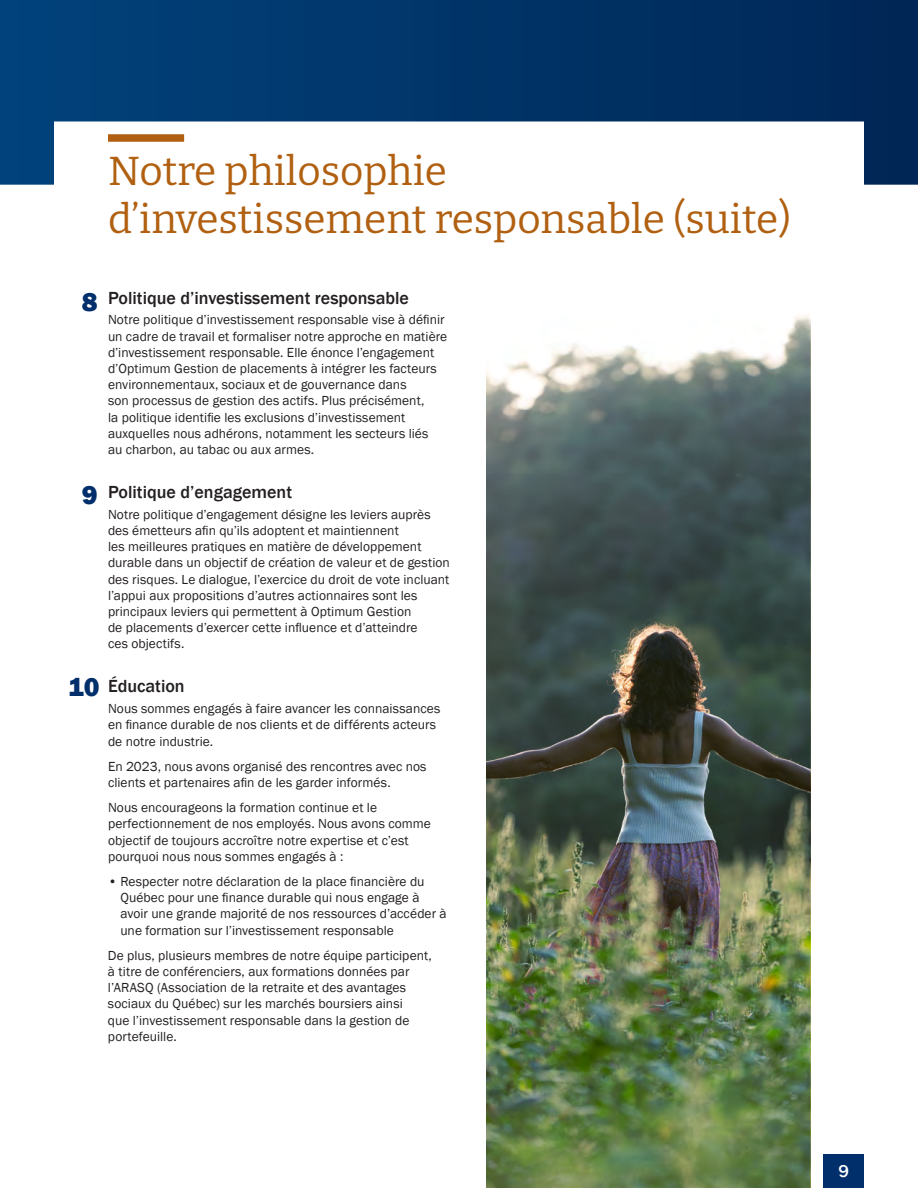
<style>
.page{position:relative;width:918px;height:1188px;background:#fff}
.page>*{position:absolute;margin:0;border:0;box-sizing:border-box;transform-origin:0 0}
.t1{font:100 40.5px/48px "Bitter";color:#b06010}
.t2{font:800 27px "Franklin Gothic";color:#002f6c}
.t3{font:500 18px "Franklin Gothic";color:#231f20}
.t4{font:500 18px "Franklin Gothic";color:#fff}
.t5{font:13.5px/16.2px "Franklin Gothic";letter-spacing:.005em;color:#231f20}
</style>
<div class="page">
<img style="left:486px;top:315px;width:324px;height:873px">
<svg style="left:0;top:0;width:918px;height:185px"></svg>
<div style="left:108px;top:134px;width:76px;height:8px;background:#b06010"></div>
<div style="left:824px;top:1154px;width:40px;height:34px;background:#002f6c"></div>
<p class="t1" style="left:108px;top:146px;width:684px">Notre philosophie<br>d’investissement responsable (suite)</p>
<p class="t2" style="left:82px;top:284px;width:17px">8</p>
<p class="t2" style="left:82px;top:477px;width:17px">9</p>
<p class="t2" style="left:68px;top:669px;width:33px">10</p>
<p class="t3" style="left:108px;top:286px;width:302px">Politique d’investissement responsable</p>
<p class="t5" style="left:108px;top:312px;width:341px">Notre politique d’investissement responsable vise à définir un cadre de travail et formaliser notre approche en matière d’investissement responsable. Elle énonce l’engagement d’Optimum Gestion de placements à intégrer les facteurs environnementaux, sociaux et de gouvernance dans<br>son processus de gestion des actifs. Plus précisément,<br>la politique identifie les exclusions d’investissement auxquelles nous adhérons, notamment les secteurs liés<br>au charbon, au tabac ou aux armes.</p>
<p class="t3" style="left:108px;top:481px;width:186px">Politique d’engagement</p>
<p class="t5" style="left:108px;top:506px;width:343px">Notre politique d’engagement désigne les leviers auprès des émetteurs afin qu’ils adoptent et maintiennent<br>les meilleures pratiques en matière de développement durable dans un objectif de création de valeur et de gestion des risques. Le dialogue, l’exercice du droit de vote incluant l’appui aux propositions d’autres actionnaires sont les principaux leviers qui permettent à Optimum Gestion<br>de placements d’exercer cette influence et d’atteindre<br>ces objectifs.</p>
<p class="t3" style="left:108px;top:675px;width:78px">Éducation</p>
<p class="t5" style="left:108px;top:701px;width:334px">Nous sommes engagés à faire avancer les connaissances en finance durable de nos clients et de différents acteurs de notre industrie.</p>
<p class="t5" style="left:108px;top:758px;width:320px">En 2023, nous avons organisé des rencontres avec nos clients et partenaires afin de les garder informés.</p>
<p class="t5" style="left:108px;top:800px;width:324px">Nous encourageons la formation continue et le perfectionnement de nos employés. Nous avons comme objectif de toujours accroître notre expertise et c’est pourquoi nous nous sommes engagés à :</p>
<p class="t5" style="left:120px;top:874px;width:328px;text-indent:-12px">• Respecter notre déclaration de la place financière du Québec pour une finance durable qui nous engage à avoir une grande majorité de nos ressources d’accéder à une formation sur l’investissement responsable</p>
<p class="t5" style="left:108px;top:947px;width:325px">De plus, plusieurs membres de notre équipe participent, à titre de conférenciers, aux formations données par l’ARASQ (Association de la retraite et des avantages sociaux du Québec) sur les marchés boursiers ainsi<br>que l’investissement responsable dans la gestion de portefeuille.</p>
<h3 class="t4" style="left:838px;top:1160px;width:12px">9</h3>
</div>
